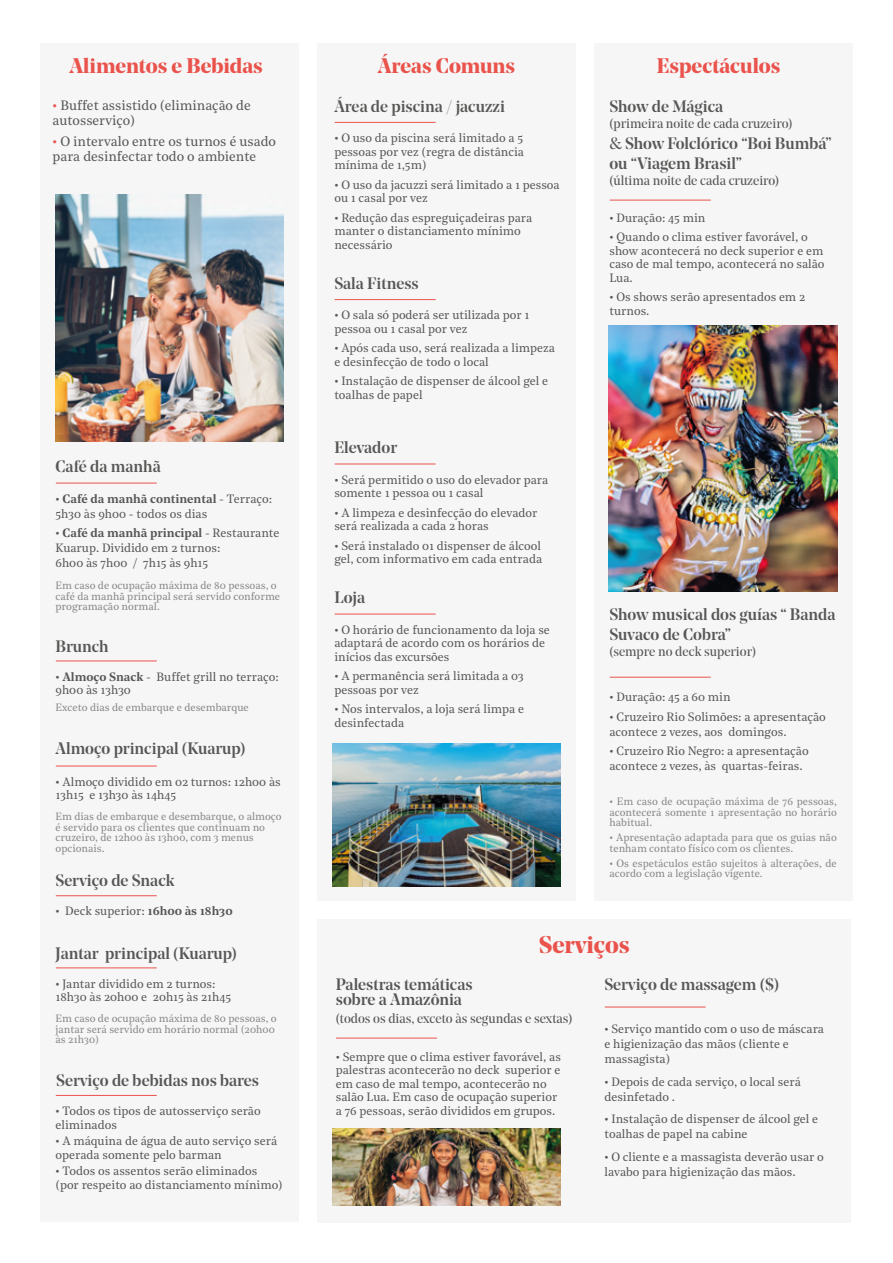
<style>
.page{position:relative;width:893px;height:1263px;background:#fff}
.page>*{position:absolute;margin:0;border:0;box-sizing:border-box;transform-origin:0 0}
.t1{font:700 24px "Noe Display";color:#ea534c}
.t2{font:700 21px "Noe Display";color:#ea534c}
.t3{font:500 16.5px/19.5px "Noe Display";color:#575756}
.t4{font:13.5px "Noe Display";color:#575756}
.t5{font:13.5px/15px "Noe Text";color:#575756}
.t6{font:12px/13.5px "Noe Text";color:#575756}
.t7{font:10.5px/10.5px "Noe Text";color:#878787}
.s1{color:#ea534c}
.s2{font-weight:600}
.s3{font-weight:400}
</style>
<div class="page">
<div style="left:317px;top:44px;width:259px;height:857px;background:#f6f6f6"></div>
<div style="left:317px;top:919px;width:534px;height:303px;background:#f6f6f6"></div>
<div style="left:40px;top:44px;width:259px;height:1178px;background:#f6f6f6"></div>
<div style="left:594px;top:44px;width:258px;height:857px;background:#f6f6f6"></div>
<img style="left:55px;top:195px;width:229px;height:246px">
<img style="left:609px;top:325px;width:228px;height:266px">
<img style="left:332px;top:743px;width:229px;height:143px">
<img style="left:332px;top:1129px;width:229px;height:77px">
<hr style="left:56px;top:483px;width:101px;height:1px;background:#ea534c">
<hr style="left:335px;top:122px;width:101px;height:1px;background:#ea534c">
<hr style="left:610px;top:200px;width:101px;height:1px;background:#ea534c">
<hr style="left:610px;top:677px;width:101px;height:1px;background:#ea534c">
<hr style="left:335px;top:299px;width:101px;height:1px;background:#ea534c">
<hr style="left:335px;top:464px;width:101px;height:1px;background:#ea534c">
<hr style="left:336px;top:1038px;width:101px;height:1px;background:#ea534c">
<hr style="left:605px;top:1007px;width:101px;height:1px;background:#ea534c">
<hr style="left:335px;top:614px;width:101px;height:1px;background:#ea534c">
<hr style="left:56px;top:660px;width:101px;height:1px;background:#ea534c">
<hr style="left:56px;top:895px;width:101px;height:1px;background:#ea534c">
<hr style="left:56px;top:967px;width:101px;height:1px;background:#ea534c">
<hr style="left:56px;top:1095px;width:101px;height:1px;background:#ea534c">
<hr style="left:56px;top:766px;width:101px;height:1px;background:#ea534c">
<h2 class="t2" style="left:70px;top:52px;width:195px">Alimentos e Bebidas</h2>
<h2 class="t2" style="left:378px;top:52px;width:139px">Áreas Comuns</h2>
<h2 class="t2" style="left:657px;top:52px;width:125px">Espectáculos</h2>
<p class="t5" style="left:53px;top:97px;width:200px"><span class="s1">•</span> Buffet assistido (eliminação de autosserviço)</p>
<p class="t5" style="left:53px;top:133px;width:225px"><span class="s1">•</span> O intervalo entre os turnos é usado para desinfectar todo o ambiente</p>
<h3 class="t3" style="left:56px;top:457px;width:107px">Café da manhã</h3>
<p class="t6" style="left:56px;top:490px;width:218px;line-height:15px">• <span class="s2">Café da manhã continental</span> - Terraço:<br>5h30 às 9h00 - todos os dias</p>
<p class="t6" style="left:56px;top:525px;width:226px;line-height:15px">• <span class="s2">Café da manhã principal</span> - Restaurante<br>Kuarup. Dividido em 2 turnos:<br>6h00 às 7h00 / 7h15 às 9h15</p>
<p class="t7" style="left:56px;top:579px;width:226px">Em caso de ocupação máxima de 80 pessoas, o café da manhã principal será servido conforme programação normal.</p>
<h3 class="t3" style="left:56px;top:636px;width:55px">Brunch</h3>
<p class="t6" style="left:56px;top:669px;width:225px">• <span class="s2">Almoço Snack</span> - Buffet grill no terraço:<br>9h00 às 13h30</p>
<p class="t7" style="left:56px;top:701px;width:195px">Exceto dias de embarque e desembarque</p>
<h3 class="t3" style="left:56px;top:738px;width:191px">Almoço principal (Kuarup)</h3>
<p class="t6" style="left:56px;top:774px;width:227px">• Almoço dividido em 02 turnos: 12h00 às<br>13h15 e 13h30 às 14h45</p>
<p class="t7" style="left:56px;top:811px;width:228px">Em dias de embarque e desembarque, o almoço é servido para os clientes que continuam no cruzeiro, de 12h00 às 13h00, com 3 menus opcionais.</p>
<h3 class="t3" style="left:56px;top:871px;width:121px">Serviço de Snack</h3>
<p class="t6" style="left:56px;top:904px;width:179px">• Deck superior: <span class="s2">16h00 às 18h30</span></p>
<h3 class="t3" style="left:56px;top:943px;width:183px">Jantar principal (Kuarup)</h3>
<p class="t6" style="left:56px;top:976px;width:177px">• Jantar dividido em 2 turnos:<br>18h30 às 20h00 e 20h15 às 21h45</p>
<p class="t7" style="left:56px;top:1012px;width:223px">Em caso de ocupação máxima de 80 pessoas, o jantar será servido em horário normal (20h00 às 21h30)</p>
<h3 class="t3" style="left:56px;top:1070px;width:204px">Serviço de bebidas nos bares</h3>
<p class="t6" style="left:56px;top:1103px;width:207px">• Todos os tipos de autosserviço serão eliminados</p>
<p class="t6" style="left:56px;top:1133px;width:223px">• A máquina de água de auto serviço será operada somente pelo barman</p>
<p class="t6" style="left:56px;top:1163px;width:229px">• Todos os assentos serão eliminados (por respeito ao distanciamento mínimo)</p>
<h3 class="t3" style="left:334px;top:96px;width:172px">Área de piscina / jacuzzi</h3>
<p class="t6" style="left:334px;top:130px;width:191px;text-align:justify">• O uso da piscina será limitado a 5 pessoas por vez (regra de distância mínima de 1,5m)</p>
<p class="t6" style="left:334px;top:177px;width:227px">• O uso da jacuzzi será limitado a 1 pessoa ou 1 casal por vez</p>
<p class="t6" style="left:334px;top:210px;width:199px">• Redução das espreguiçadeiras para manter o distanciamento mínimo necessário</p>
<h3 class="t3" style="left:334px;top:273px;width:86px">Sala Fitness</h3>
<p class="t6" style="left:334px;top:308px;width:197px">• O sala só poderá ser utilizada por 1 pessoa ou 1 casal por vez</p>
<p class="t6" style="left:334px;top:341px;width:222px">• Após cada uso, será realizada a limpeza e desinfecção de todo o local</p>
<p class="t6" style="left:334px;top:374px;width:215px">• Instalação de dispenser de álcool gel e toalhas de papel</p>
<h3 class="t3" style="left:334px;top:437px;width:64px">Elevador</h3>
<p class="t6" style="left:334px;top:472px;width:215px">• Será permitido o uso do elevador para somente 1 pessoa ou 1 casal</p>
<p class="t6" style="left:334px;top:505px;width:204px">• A limpeza e desinfecção do elevador será realizada a cada 2 horas</p>
<p class="t6" style="left:334px;top:538px;width:209px">• Será instalado 01 dispenser de álcool gel, com informativo em cada entrada</p>
<h3 class="t3" style="left:334px;top:587px;width:32px">Loja</h3>
<p class="t6" style="left:334px;top:622px;width:217px">• O horário de funcionamento da loja se adaptará de acordo com os horários de inícios das excursões</p>
<p class="t6" style="left:334px;top:669px;width:191px">• A permanência será limitada a 03 pessoas por vez</p>
<p class="t6" style="left:334px;top:702px;width:191px">• Nos intervalos, a loja será limpa e desinfectada</p>
<h3 class="t3" style="left:609px;top:96px;width:115px">Show de Mágica</h3>
<p class="t4" style="left:609px;top:115px;width:184px">(primeira noite de cada cruzeiro)</p>
<h3 class="t3" style="left:609px;top:133px;width:224px"><span class="s3">&amp;</span> Show Folclórico “Boi Bumbá” ou “Viagem Brasil”</h3>
<p class="t4" style="left:609px;top:172px;width:171px">(última noite de cada cruzeiro)</p>
<p class="t6" style="left:609px;top:210px;width:97px">• Duração: 45 min</p>
<p class="t6" style="left:609px;top:229px;width:217px">• Quando o clima estiver favorável, o show acontecerá no deck superior e em caso de mal tempo, acontecerá no salão<br>Lua.</p>
<p class="t6" style="left:609px;top:289px;width:197px">• Os shows serão apresentados em 2 turnos.</p>
<h3 class="t3" style="left:609px;top:604px;width:228px">Show musical dos guías “ Banda<br>Suvaco de Cobra”</h3>
<p class="t4" style="left:609px;top:643px;width:148px">(sempre no deck superior)</p>
<p class="t6" style="left:609px;top:689px;width:123px">• Duração: 45 a 60 min</p>
<p class="t6" style="left:609px;top:708px;width:218px;line-height:15px">• Cruzeiro Rio Solimões: a apresentação acontece 2 vezes, aos domingos.</p>
<p class="t6" style="left:609px;top:743px;width:201px;line-height:15px">• Cruzeiro Rio Negro: a apresentação acontece 2 vezes, às quartas-feiras.</p>
<p class="t7" style="left:609px;top:796px;width:229px;text-align:justify">• Em caso de ocupação máxima de 76 pessoas, acontecerá somente 1 apresentação no horário habitual.</p>
<p class="t7" style="left:609px;top:832px;width:229px">• Apresentação adaptada para que os guias não tenham contato físico com os clientes.</p>
<p class="t7" style="left:609px;top:857px;width:229px">• Os espetáculos estão sujeitos à alterações, de acordo com a legislação vigente.</p>
<h1 class="t1" style="left:539px;top:929px;width:92px">Serviços</h1>
<h3 class="t3" style="left:336px;top:977px;width:138px;line-height:15px">Palestras temáticas sobre a Amazônia</h3>
<p class="t4" style="left:336px;top:1010px;width:238px">(todos os dias, exceto às segundas e sextas)</p>
<p class="t6" style="left:336px;top:1049px;width:227px">• Sempre que o clima estiver favorável, as palestras acontecerão no deck superior e em caso de mal tempo, acontecerão no salão Lua. Em caso de ocupação superior a 76 pessoas, serão divididos em grupos.</p>
<h3 class="t3" style="left:604px;top:975px;width:176px">Serviço de massagem ($)</h3>
<p class="t6" style="left:604px;top:1021px;width:221px;line-height:15px">• Serviço mantido com o uso de máscara e higienização das mãos (cliente e massagista)</p>
<p class="t6" style="left:604px;top:1073px;width:198px;line-height:15px">• Depois de cada serviço, o local será desinfetado .</p>
<p class="t6" style="left:604px;top:1111px;width:215px;line-height:15px">• Instalação de dispenser de álcool gel e toalhas de papel na cabine</p>
<p class="t6" style="left:604px;top:1148px;width:221px;line-height:15px">• O cliente e a massagista deverão usar o lavabo para higienização das mãos.</p>
</div>
